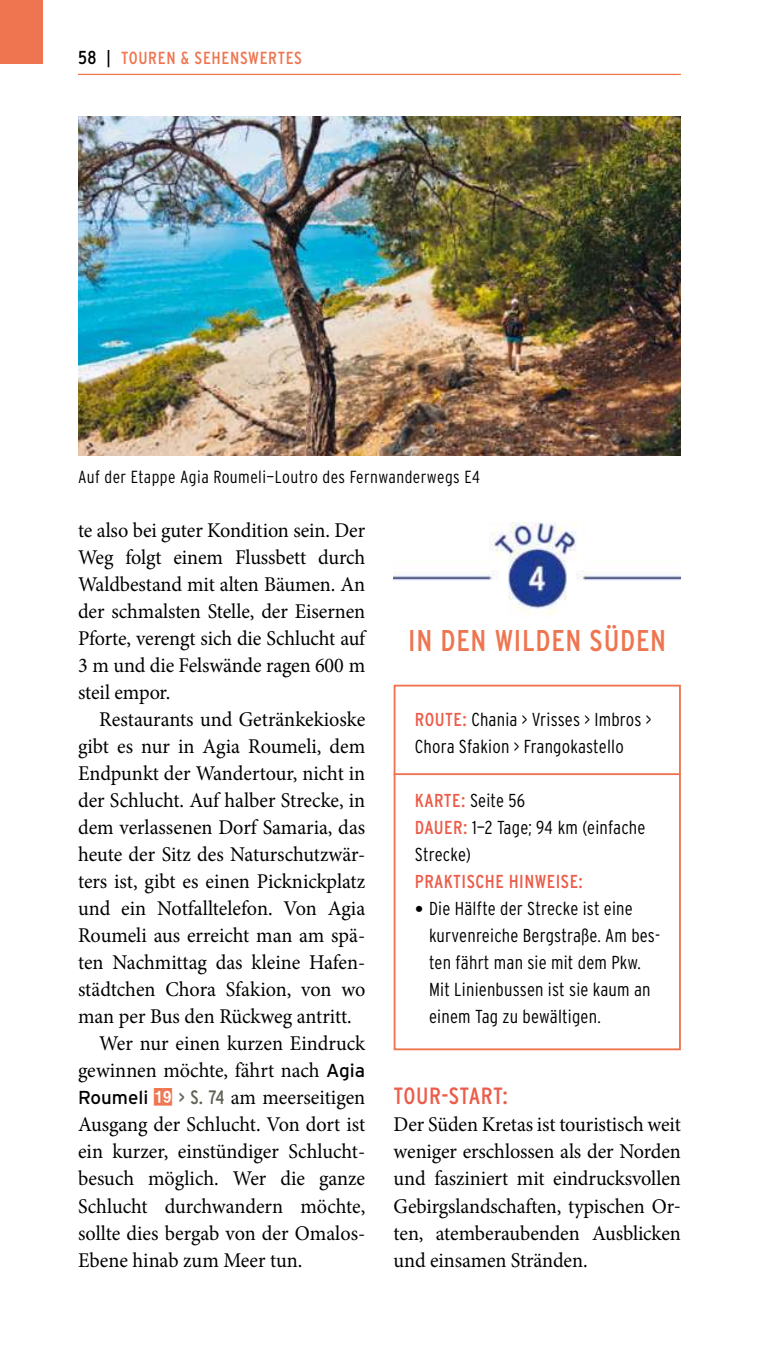
<style>
.page{position:relative;width:766px;height:1347px;background:#fff}
.page>*{position:absolute;margin:0;border:0;box-sizing:border-box;transform-origin:0 0}
.t1{font:condensed 30px "Interstate";letter-spacing:.025em;color:#ef7550}
.t2{font:condensed 23.5px "Interstate";letter-spacing:.01em;color:#ec5c4a}
.t3{font:21px/27px "Minion Pro";letter-spacing:-.005em;color:#000;text-align:justify;scale:.96 1}
.t4{font:300 condensed 18.75px/27px "Interstate";letter-spacing:.01em;color:#000}
.t5{font:condensed 18.75px "Interstate";letter-spacing:.025em;color:#ec5c4a}
.t6{font:18.75px "Interstate";color:#000}
.t7{font:300 condensed 17.5px "Interstate";letter-spacing:.025em;color:#000}
.t8{font:condensed 17.5px "Interstate";letter-spacing:.04em;color:#ef7550}
.s1{font-size:18.75px;color:#000}
.s2{color:#000}
.s3{font-family:"Interstate";font-size:18.75px}
.s4{font-family:"Interstate";font-stretch:condensed;font-size:19.5px;color:#626155}
.s5{font-weight:400;color:#ec5c4a}
.s6{font-family:"Frutiger LT Pro";font-weight:900;font-stretch:normal;font-size:17.5px}
</style>
<div class="page">
<hr style="left:78px;top:74px;width:602px;height:1px;background:#ef7550">
<div style="left:0;top:0;width:43px;height:64px;background:#ef7550"></div>
<hr style="left:393px;top:773px;width:287px;height:2px;background:#ef7550">
<img style="left:393px;top:522px;width:287px;height:92px">
<img style="left:78px;top:117px;width:602px;height:338px">
<div style="left:393px;top:684px;width:287px;height:366px;border:2px solid #ef7550"></div>
<p class="t8" style="left:78px;top:49px;width:225px"><span class="s1">58</span> <span class="s2">|</span> TOUREN &amp; SEHENSWERTES</p>
<p class="t7" style="left:78px;top:467px;width:403px">Auf der Etappe Agia Roumeli—Loutro des Fernwanderwegs E4</p>
<p class="t3" style="left:78px;top:517px;width:300px">te also bei guter Kondition sein. Der Weg folgt einem Flussbett durch Waldbestand mit alten Bäumen. An der schmalsten Stelle, der Eisernen Pforte, verengt sich die Schlucht auf 3 m und die Felswände ragen 600 m steil empor.</p>
<p class="t3" style="left:99px;top:706px;width:278px">Res taurants und Getränkekioske</p>
<p class="t3" style="left:78px;top:734px;width:300px">gibt es nur in Agia Roumeli, dem</p>
<p class="t3" style="left:78px;top:761px;width:300px">Endpunkt der Wandertour, nicht in</p>
<p class="t3" style="left:78px;top:788px;width:300px">der Schlucht. Auf halber Stre cke, in</p>
<p class="t3" style="left:78px;top:815px;width:300px">dem verlassenen Dorf Samaria, das</p>
<p class="t3" style="left:78px;top:842px;width:300px">heute der Sitz des Naturschutzwär-</p>
<p class="t3" style="left:78px;top:869px;width:300px">ters ist, gibt es einen Picknickplatz</p>
<p class="t3" style="left:78px;top:896px;width:300px">und ein Notfalltelefon. Von Agia</p>
<p class="t3" style="left:78px;top:923px;width:300px">Roumeli aus erreicht man am spä-</p>
<p class="t3" style="left:78px;top:950px;width:300px">ten Nachmittag das kleine Hafen-</p>
<p class="t3" style="left:78px;top:977px;width:300px">städtchen Chora Sfakion, von wo</p>
<p class="t3" style="left:78px;top:1004px;width:286px">man per Bus den Rückweg antritt.</p>
<p class="t3" style="left:99px;top:1031px;width:278px">Wer nur einen kurzen Eindruck</p>
<p class="t3" style="left:78px;top:1058px;width:300px">gewinnen möchte, fährt nach <span class="s3">Agia</span></p>
<p class="t6" style="left:78px;top:1090px;width:72px">Roumeli</p>
<p class="t3" style="left:78px;top:1085px;width:300px;text-indent:101px"><span class="s4">&gt; S. 74</span> am meerseitigen Ausgang der Schlucht. Von dort ist ein kurzer, einstündiger Schlucht&shy;besuch möglich. Wer die ganze Schlucht durchwandern möchte, sollte dies bergab von der Omalos-Ebene hinab zum Meer tun.</p>
<h1 class="t1" style="left:408px;top:625px;width:259px">IN DEN WILDEN SÜDEN</h1>
<p class="t4" style="left:415px;top:706px;width:238px"><span class="s5">ROUTE:</span> Chania &gt; Vrisses &gt; Imbros &gt;<br>Chora Sfakion &gt; Frangokastello</p>
<p class="t4" style="left:415px;top:787px;width:232px"><span class="s5">KARTE:</span> Seite 56<br><span class="s5">DAUER:</span> 1—2 Tage; 94 km (einfache<br>Strecke)</p>
<p class="t5" style="left:415px;top:871px;width:169px">PRAKTISCHE HINWEISE:</p>
<p class="t4" style="left:429px;top:895px;width:232px;text-indent:-14px"><span class="s6">•</span> Die Hälfte der Strecke ist eine kurvenreiche Bergstraße. Am bes&shy;ten fährt man sie mit dem Pkw.<br>Mit Li nien bussen ist sie kaum an einem Tag zu bewältigen.</p>
<p class="t2" style="left:393px;top:1083px;width:116px">TOUR-START:</p>
<p class="t3" style="left:393px;top:1112px;width:300px">Der Süden Kretas ist touristisch weit weniger erschlossen als der Norden und fasziniert mit eindrucksvollen Gebirgslandschaften, typischen Or&shy;ten, atemberaubenden Ausblicken und einsamen Strän den.</p>
</div>
